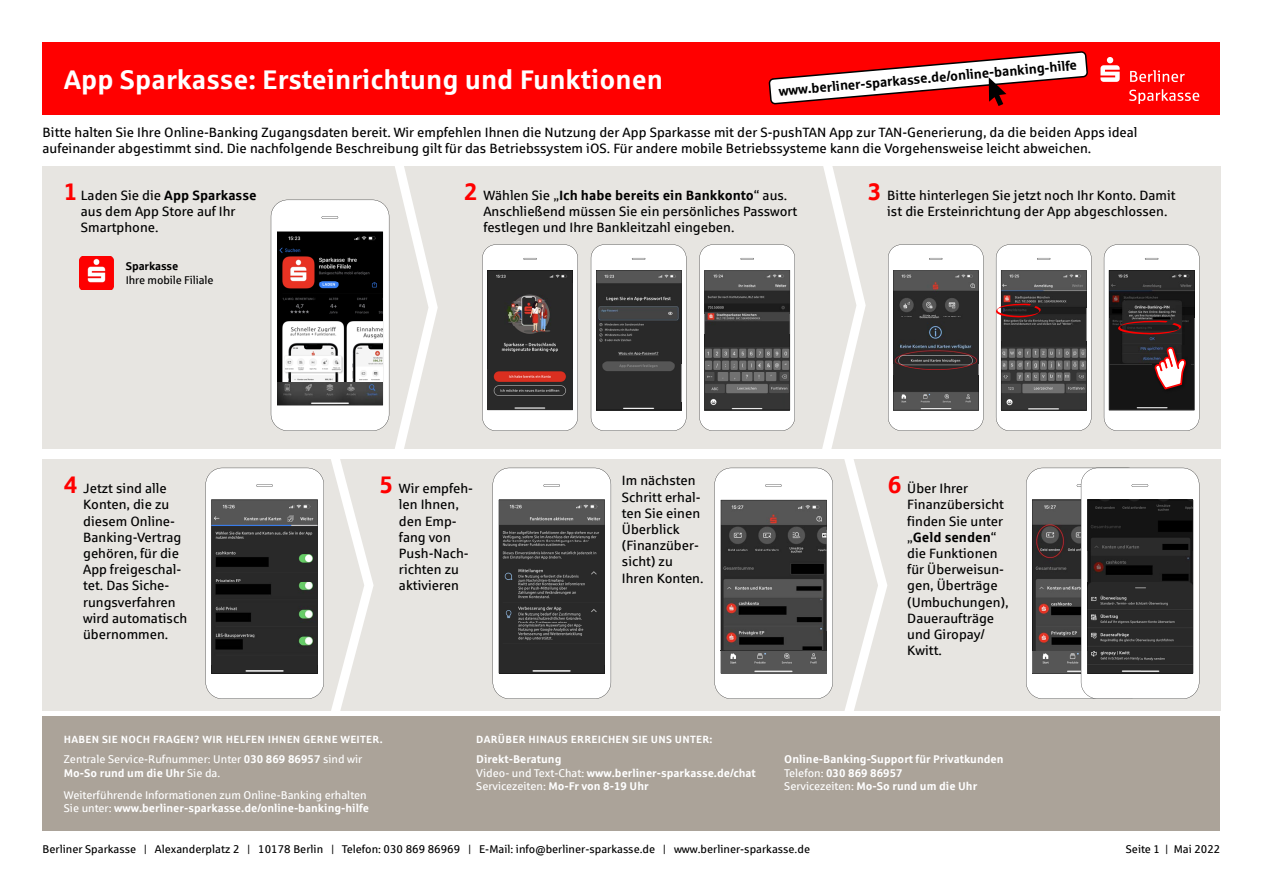
<style>
.page{position:relative;width:1263px;height:893px;background:#fff}
.page>*{position:absolute;margin:0;border:0;box-sizing:border-box;transform-origin:0 0}
.t1{font:700 27px "Sparkasse Rg";color:#fff}
.t2{font:13.5px/16.2px "Sparkasse Rg";color:#000}
.t3{font:700 13.5px "Sparkasse Rg";color:#000}
.t4{font:700 11.25px/13.5px "Sparkasse Rg";color:#fff}
.t5{font:11.25px/13.5px "Sparkasse Rg";color:#fff}
.t6{font:11.25px "Sparkasse Rg";color:#000}
.t7{font:700 11.25px "Sparkasse Rg";letter-spacing:-.01em;color:#000}
.t8{font:700 10.5px "Sparkasse Rg";letter-spacing:.025em;color:#fff}
.s1{font-weight:700;font-size:24px;color:#f00}
.s2{font-weight:700}
.s3{font-weight:400}
</style>
<div class="page">
<div style="left:43px;top:166px;width:1178px;height:545px;background:#e7e5e1"></div>
<div style="left:43px;top:43px;width:1177px;height:72px;background:#f00"></div>
<img style="left:79px;top:256px;width:35px;height:34px">
<div style="left:28px;top:449px;width:1225px;height:9px;background:#fff"></div>
<svg style="left:996px;top:244px;width:95px;height:187px;background:#7f7d7d"></svg>
<svg style="left:1104px;top:244px;width:95px;height:187px;background:#736c6d"></svg>
<svg style="left:482px;top:244px;width:96px;height:187px;background:#838181"></svg>
<img style="left:487px;top:369px;width:86px;height:41px">
<svg style="left:591px;top:244px;width:95px;height:187px;background:#747474"></svg>
<svg style="left:206px;top:166px;width:232px;height:545px"></svg>
<svg style="left:493px;top:468px;width:118px;height:231px;background:#787878"></svg>
<svg style="left:699px;top:166px;width:284px;height:545px"></svg>
<svg style="left:1026px;top:468px;width:173px;height:231px;background:#717070"></svg>
<div style="left:43px;top:716px;width:1177px;height:115px;background:#aba399"></div>
<svg style="left:768px;top:51px;width:320px;height:55px"></svg>
<svg style="left:1129px;top:89px;width:70px;height:15px"></svg>
<svg style="left:1100px;top:57px;width:84px;height:25px"></svg>
<h1 class="t1" style="left:64px;top:62px;width:601px">App Sparkasse: Ersteinrichtung und Funktionen</h1>
<p class="t3" style="left:778px;top:82px;width:301px;rotate:-5deg">www.berliner-sparkasse.de/online-banking-hilfe</p>
<p class="t2" style="left:43px;top:124px;width:1096px">Bitte halten Sie Ihre Online-Banking Zugangsdaten bereit. Wir empfehlen Ihnen die Nutzung der App Sparkasse mit der S-pushTAN App zur TAN-Generierung, da die beiden Apps ideal aufeinander abgestimmt sind. Die nachfolgende Beschreibung gilt für das Betriebssystem iOS. Für andere mobile Betriebssysteme kann die Vorgehensweise leicht abweichen.</p>
<p class="t2" style="left:81px;top:187px;width:177px;text-indent:-17px"><span class="s1">1</span> Laden Sie die <span class="s2">App Sparkasse </span>aus dem App Store auf Ihr<br>Smartphone.</p>
<p class="t7" style="left:126px;top:259px;width:54px">Sparkasse</p>
<p class="t6" style="left:126px;top:273px;width:89px">Ihre mobile Filiale</p>
<p class="t2" style="left:483px;top:187px;width:315px;text-indent:-19px"><span class="s1">2</span> Wählen Sie „<span class="s2">Ich habe bereits ein Bankkonto</span>“ aus.<br>Anschließend müssen Sie ein persönliches Passwort festlegen und Ihre Bankleitzahl eingeben.</p>
<p class="t2" style="left:887px;top:187px;width:290px;text-indent:-19px"><span class="s1">3</span> Bitte hinterlegen Sie jetzt noch Ihr Konto. Damit ist die Ersteinrichtung der App abgeschlossen.</p>
<p class="t2" style="left:622px;top:472px;width:83px">Im nächsten<br>Schritt erhal&shy;ten Sie einen<br>Überblick (Finanzüber&shy;sicht) zu<br>Ihren Konten.</p>
<p class="t2" style="left:83px;top:480px;width:106px;text-indent:-19px"><span class="s1">4</span> Jetzt sind alle<br>Konten, die zu diesem Online-<br>Banking- Vertrag gehören, für die<br>App freigeschal&shy;tet. Das Siche&shy;rungsverfahren wird automatisch übernommen.</p>
<p class="t2" style="left:907px;top:480px;width:103px;text-indent:-19px"><span class="s1">6</span> Über Ihrer<br>Finanzübersicht finden Sie unter „<span class="s2">Geld senden</span>“ die Funktionen für Überweisun&shy;gen, Überträge (Umbuchungen),<br>Daueraufträge und Giropay/<br>Kwitt.</p>
<p class="t2" style="left:399px;top:480px;width:76px;text-indent:-19px"><span class="s1">5</span> Wir empfeh&shy;len Ihnen, den Emp&shy;fang von<br>Push-Nach&shy;richten zu aktivieren</p>
<p class="t8" style="left:64px;top:732px;width:320px">HABEN SIE NOCH FRAGEN? WIR HELFEN IHNEN GERNE WEITER.</p>
<p class="t5" style="left:64px;top:752px;width:300px">Zentrale Service-Rufnummer: Unter <span class="s2">030 869 86957</span> sind wir<br><span class="s2">Mo-So rund um die Uhr</span> Sie da.</p>
<p class="t5" style="left:64px;top:788px;width:307px">Weiterführende Informationen zum Online-Banking erhalten<br>Sie unter: <span class="s2">www.berliner-sparkasse.de/online-banking-hilfe</span></p>
<p class="t8" style="left:476px;top:732px;width:238px">DARÜBER HINAUS ERREICHEN SIE UNS UNTER:</p>
<p class="t4" style="left:476px;top:752px;width:281px">Direkt-Beratung<br><span class="s3">Video- und Text-Chat:</span> www.berliner-sparkasse.de/chat<br><span class="s3">Servicezeiten:</span> Mo-Fr von 8-19 Uhr</p>
<p class="t4" style="left:784px;top:752px;width:221px">Online-Banking-Support für Privatkunden<br><span class="s3">Telefon:</span> 030 869 86957<br><span class="s3">Servicezeiten:</span> Mo-So rund um die Uhr</p>
<p class="t6" style="left:43px;top:842px;width:769px">Berliner Sparkasse | Alexanderplatz 2 | 10178 Berlin | Telefon: 030 869 86969 | E-Mail: info@berliner-sparkasse.de | www.berliner-sparkasse.de</p>
<p class="t6" style="left:1126px;top:842px;width:96px">Seite 1 | Mai 2022</p>
</div>
